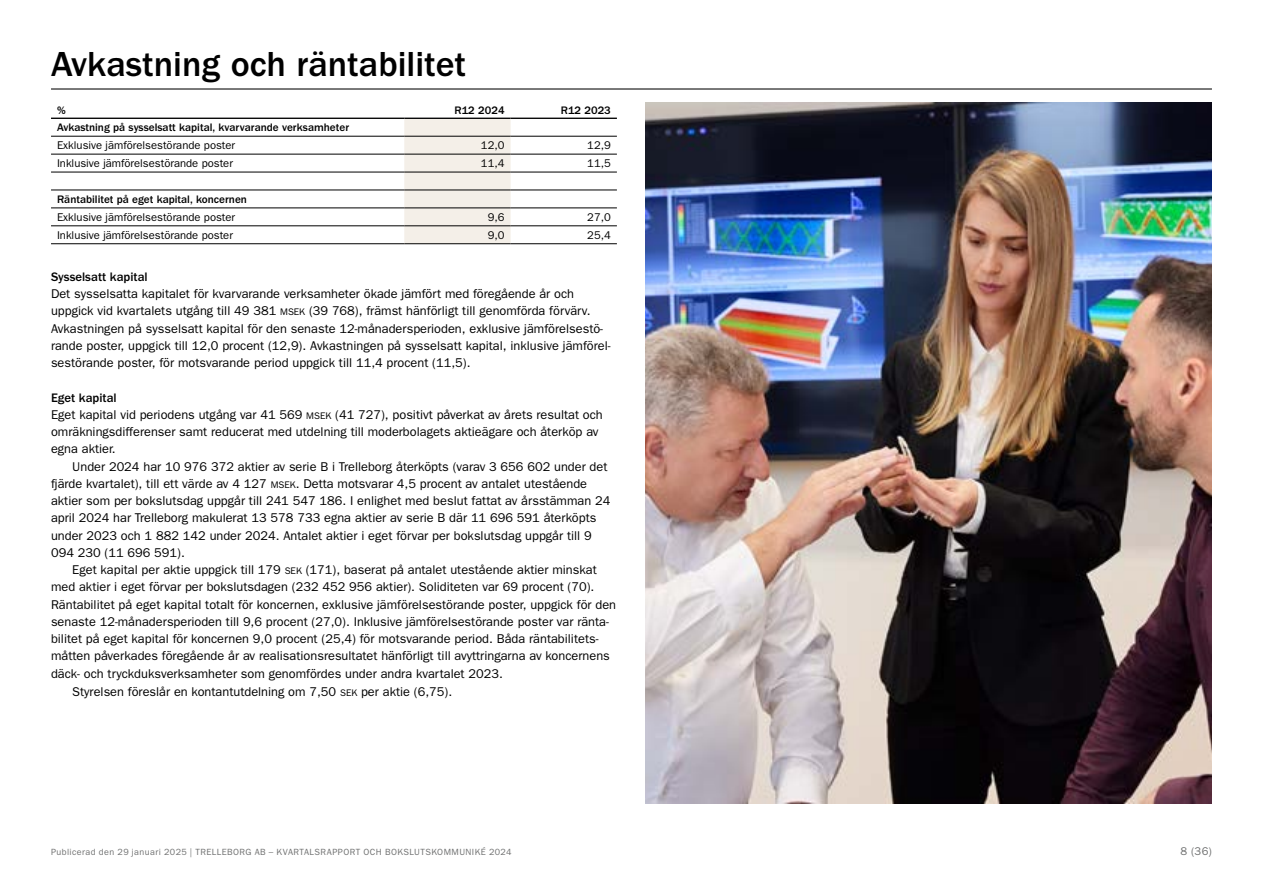
<style>
.page{position:relative;width:1263px;height:893px;background:#fff}
.page>*{position:absolute;margin:0;border:0;box-sizing:border-box;transform-origin:0 0}
.t1{font:500 36px "ITC Franklin Gothic Std";color:#000}
.t2{font:12.75px/17.2px "ITC Franklin Gothic Std";color:#000}
.t3{font:500 12.75px "ITC Franklin Gothic Std";color:#000}
.t4{font:11.25px "ITC Franklin Gothic Std";color:#000}
.t5{font:500 11.25px "ITC Franklin Gothic Std";color:#000}
.t6{font:11.25px "ITC Franklin Gothic Std";color:#6f7070}
.t7{font:9px "ITC Franklin Gothic Std";letter-spacing:.05em;color:#6f7070}
.s1{font-style:inherit}
.s2{font-size:9.6px}
.s3{font-weight:500}
</style>
<div class="page">
<div style="left:404px;top:119px;width:107px;height:124px;background:#f4efe8"></div>
<hr style="left:51px;top:118px;width:353px;height:1px;background:#000">
<hr style="left:404px;top:118px;width:107px;height:1px;background:#000">
<hr style="left:511px;top:118px;width:106px;height:1px;background:#000">
<hr style="left:51px;top:243px;width:353px;height:1px;background:#000">
<hr style="left:404px;top:243px;width:107px;height:1px;background:#000">
<hr style="left:511px;top:243px;width:106px;height:1px;background:#000">
<hr style="left:51px;top:136px;width:353px;height:1px;background:#000">
<hr style="left:404px;top:136px;width:107px;height:1px;background:#000">
<hr style="left:511px;top:136px;width:106px;height:1px;background:#000">
<hr style="left:51px;top:208px;width:353px;height:1px;background:#000">
<hr style="left:404px;top:208px;width:107px;height:1px;background:#000">
<hr style="left:511px;top:208px;width:106px;height:1px;background:#000">
<hr style="left:51px;top:226px;width:353px;height:1px;background:#000">
<hr style="left:404px;top:226px;width:107px;height:1px;background:#000">
<hr style="left:511px;top:226px;width:106px;height:1px;background:#000">
<hr style="left:51px;top:154px;width:353px;height:1px;background:#000">
<hr style="left:404px;top:154px;width:107px;height:1px;background:#000">
<hr style="left:511px;top:154px;width:106px;height:1px;background:#000">
<hr style="left:51px;top:172px;width:353px;height:1px;background:#000">
<hr style="left:404px;top:172px;width:107px;height:1px;background:#000">
<hr style="left:511px;top:172px;width:106px;height:1px;background:#000">
<hr style="left:51px;top:190px;width:353px;height:1px;background:#000">
<hr style="left:404px;top:190px;width:107px;height:1px;background:#000">
<hr style="left:511px;top:190px;width:106px;height:1px;background:#000">
<hr style="left:51px;top:88px;width:1161px;height:2px;background:#000">
<img style="left:645px;top:102px;width:567px;height:702px">
<h1 class="t1" style="left:51px;top:44px;width:417px">Avkastning och räntabilitet</h1>
<p class="t5" style="left:57px;top:104px;width:10px">%</p>
<p class="t5" style="left:454px;top:104px;width:52px">R12 2024</p>
<p class="t5" style="left:561px;top:104px;width:52px">R12 2023</p>
<p class="t5" style="left:57px;top:121px;width:294px">Avkastning på sysselsatt kapital, kvarvarande verksamheter</p>
<p class="t4" style="left:57px;top:139px;width:180px">Exklusive jämförelsestörande poster</p>
<p class="t4" style="left:481px;top:139px;width:25px">12,0</p>
<p class="t4" style="left:587px;top:139px;width:25px">12,9</p>
<p class="t4" style="left:57px;top:157px;width:177px">Inklusive jämförelsestörande poster</p>
<p class="t4" style="left:481px;top:157px;width:25px">11,4</p>
<p class="t4" style="left:587px;top:157px;width:25px">11,5</p>
<p class="t5" style="left:57px;top:193px;width:191px">Räntabilitet på eget kapital, koncernen</p>
<p class="t4" style="left:57px;top:210px;width:180px">Exklusive jämförelsestörande poster</p>
<p class="t4" style="left:488px;top:210px;width:18px">9,6</p>
<p class="t4" style="left:587px;top:210px;width:25px">27,0</p>
<p class="t4" style="left:57px;top:228px;width:177px">Inklusive jämförelsestörande poster</p>
<p class="t4" style="left:488px;top:228px;width:18px">9,0</p>
<p class="t4" style="left:587px;top:228px;width:25px">25,4</p>
<p class="t3" style="left:51px;top:270px;width:98px">Sysselsatt kapital</p>
<p class="t2" style="left:51px;top:285px;width:561px">Det sysselsatta kapitalet för kvarvarande verksamheter ökade jämfört med föregående år och uppgick vid kvartalets utgång till 49 38<span class="s1">1</span> <span class="s2">MSEK</span> (39 768), främst hänförligt till genomförda förvärv.<br>Avkastningen på sysselsatt kapital för den senaste 12-månadersperioden, exklusive jämförelsestö&shy;rande poster, uppgick till 12,0 procent (12,9). Avkastningen på sysselsatt kapital, inklusive jämförel&shy;sestörande poster, för motsvarande period uppgick till 11,4 procent (11,5).</p>
<p class="t2" style="left:51px;top:389px;width:553px"><span class="s3">Eget kapital<br></span>Eget kapital vid periodens utgång var 41 56<span class="s1">9</span> <span class="s2">MSEK</span> (41 727), positivt påverkat av årets resultat och omräkningsdifferenser samt reducerat med utdelning till moderbolagets aktieägare och återköp av egna aktier.</p>
<p class="t2" style="left:51px;top:458px;width:561px;text-indent:21px">Under 2024 har 10 976 372 aktier av serie B i Trelleborg återköpts (varav 3 656 602 under det fjärde kvartalet), till ett värde av 4 12<span class="s1">7</span> <span class="s2">MSEK</span><span class="s1">.</span> Detta motsvarar 4,5 procent av antalet utestående aktier som per bokslutsdag uppgår till 241 547 186. I enlighet med beslut fattat av årsstämman 24 april 2024 har Trelleborg makulerat 13 578 733 egna aktier av serie B där 11 696 591 återköpts under 2023 och 1 882 142 under 2024. Antalet aktier i eget förvar per bokslutsdag uppgår till 9<br>094 230 (11 696 591).</p>
<p class="t2" style="left:72px;top:561px;width:526px">Eget kapital per aktie uppgick till 179 <span class="s2">SEK</span> (171), baserat på antalet utestående aktier minskat</p>
<p class="t2" style="left:51px;top:579px;width:545px">med aktier i eget förvar per bokslutsdagen (232 452 956 aktier). Soliditeten var 69 procent (70).</p>
<p class="t2" style="left:51px;top:596px;width:567px">Räntabilitet på eget kapital totalt för koncernen, exklusive jämförelsestörande poster, uppgick för den</p>
<p class="t2" style="left:51px;top:613px;width:559px">senaste 12-månadersperioden till 9,6 procent (27,0). Inklusive jämförelsestörande poster var ränta-</p>
<p class="t2" style="left:51px;top:630px;width:549px">bilitet på eget kapital för koncernen 9,0 procent (25,4) för motsvarande period. Båda räntabilitets-</p>
<p class="t2" style="left:51px;top:648px;width:560px">måtten påverkades föregående år av realisationsresultatet hänförligt till avyttringarna av koncernens</p>
<p class="t2" style="left:51px;top:665px;width:453px">däck- och tryckduksverksamheter som genomfördes under andra kvartalet 2023.</p>
<p class="t2" style="left:72px;top:683px;width:381px">Styrelsen föreslår en kontantutdelning om 7,50 <span class="s2">SEK</span> per aktie (6,75).</p>
<p class="t7" style="left:51px;top:846px;width:462px">Publicerad den 29 januari 2025 | TRELLEBORG AB – KVARTALSRAPPORT OCH BOKSLUTSKOMMUNIKÉ 2024</p>
<p class="t6" style="left:1180px;top:844px;width:33px">8 (36)</p>
</div>
